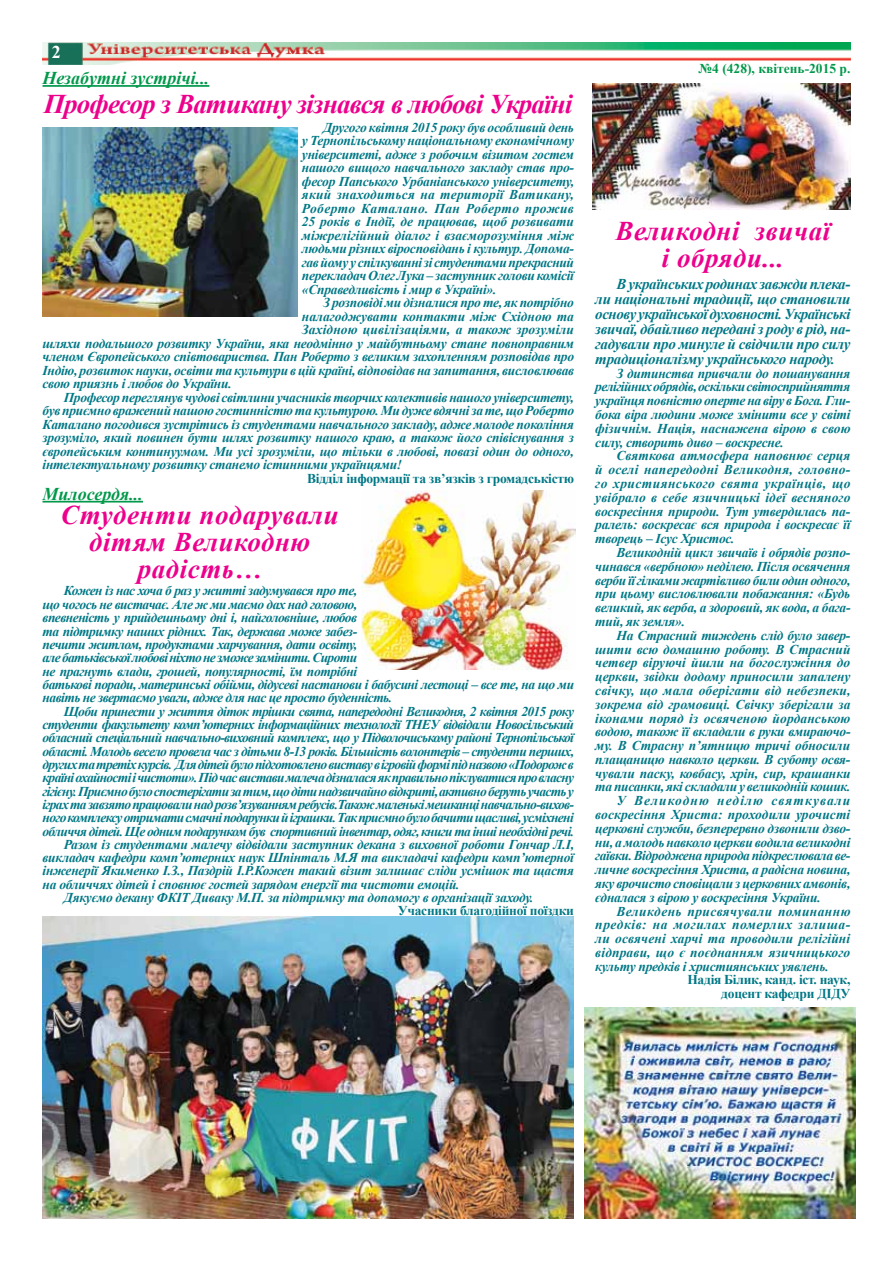
<style>
.page{position:relative;width:893px;height:1263px;background:#fff}
.page>*{position:absolute;margin:0;border:0;box-sizing:border-box;transform-origin:0 0}
.t1{font:italic 700 27px/27px "Times New Roman";letter-spacing:.015em;color:#ec008c;text-align:center}
.t2{font:italic 700 27px "Times New Roman";letter-spacing:-.03em;color:#ec008c}
.t3{font:italic 700 18px "Times New Roman";color:#00984a}
.t4{font:700 18px "Times New Roman";color:#fff}
.t5{font:italic 700 15px/15px "Times New Roman";letter-spacing:-.02em;color:#007886;text-align:justify}
.t6{font:italic 700 13.5px/13.8px "Times New Roman";letter-spacing:-.025em;color:#007886;text-align:justify}
.t7{font:italic 700 13.5px "Times New Roman";letter-spacing:-.05em;color:#007886}
.t8{font:italic 700 13.5px "Times New Roman";letter-spacing:.01em;color:#007886}
.t9{font:italic 700 13.5px "Times New Roman";letter-spacing:-.055em;color:#007886}
.t10{font:700 13.5px/13.5px "Times New Roman";letter-spacing:-.02em;color:#007886;text-align:right}
.t11{font:italic 700 13.5px "Times New Roman";letter-spacing:-.005em;color:#007886}
.t12{font:italic 700 13.5px "Times New Roman";color:#007886}
.t13{font:italic 700 13.5px "Times New Roman";letter-spacing:.005em;color:#007886}
.t14{font:italic 700 13.5px "Times New Roman";letter-spacing:.04em;color:#007886}
.t15{font:italic 700 13.5px "Times New Roman";letter-spacing:.025em;color:#007886}
.t16{font:italic 700 13.5px "Times New Roman";letter-spacing:.08em;color:#007886}
.t17{font:700 13.5px "Times New Roman";color:#00984a}
</style>
<div class="page">
<img style="left:43px;top:43px;width:807px;height:21px">
<hr style="left:43px;top:85px;width:166px;height:2px;background:#00984a">
<img style="left:43px;top:127px;width:254px;height:190px">
<img style="left:43px;top:916px;width:531px;height:303px">
<hr style="left:43px;top:501px;width:100px;height:1px;background:#00984a">
<img style="left:592px;top:83px;width:258px;height:126px">
<img style="left:585px;top:1007px;width:271px;height:212px">
<img style="left:361px;top:490px;width:214px;height:180px">
<h2 class="t4" style="left:52px;top:40px;width:10px">2</h2>
<h2 class="t3" style="left:43px;top:65px;width:168px">Незабутні зустрічі...</h2>
<h1 class="t2" style="left:44px;top:85px;width:530px">професор з Ватикану зізнався в любові Україні</h1>
<p class="t6" style="left:302px;top:120px;width:274px;text-indent:21px">Другого квітня 2015 року був особливий день у Тернопільському національному економічному університеті, адже з робочим візитом гостем нашого вищого навчального закладу став про&shy;фесор Папського Урбаніанського університету, який знаходиться на території Ватикану, Роберто Каталано. Пан Роберто прожив 25 років в Індії, де працював, щоб розвивати міжрелігійний діалог і взаєморозуміння між людьми різних віросповідань і культур. Допома&shy;гав йому у спілкуванні зі студентами прекрасний перекладач Олег Лука – заступник голови комісії «Справедливість і мир в Україні».</p>
<p class="t6" style="left:323px;top:296px;width:252px">З розповіді ми дізналися про те, як потрібно</p>
<p class="t12" style="left:302px;top:307px;width:274px">налагоджувати контакти між Східною та</p>
<p class="t8" style="left:302px;top:320px;width:274px">Західною цивілізаціями, а також зрозуміли</p>
<p class="t6" style="left:43px;top:336px;width:533px">шляхи подальшого розвитку України, яка неодмінно у майбутньому стане повноправним</p>
<p class="t6" style="left:43px;top:350px;width:533px">членом Європейського співтовариства. Пан Роберто з великим захопленням розповідав про</p>
<p class="t6" style="left:43px;top:363px;width:533px">Індію, розвиток науки, освіти та культури в цій країні, відповідав на запитання, висловлював</p>
<p class="t6" style="left:43px;top:377px;width:191px">свою приязнь і любов до України.</p>
<p class="t6" style="left:64px;top:390px;width:512px">Професор переглянув чудові світлини учасників творчих колективів нашого університету,</p>
<p class="t6" style="left:43px;top:404px;width:533px">був приємно вражений нашою гостинністю та культурою. Ми дуже вдячні за те, що Роберто</p>
<p class="t6" style="left:43px;top:417px;width:533px">Каталано погодився зустрітись із студентами навчального закладу, адже молоде покоління</p>
<p class="t6" style="left:43px;top:431px;width:533px">зрозуміло, який повинен бути шлях розвитку нашого краю, а також його співіснування з</p>
<p class="t6" style="left:43px;top:444px;width:533px">європейським континуумом. Ми усі зрозуміли, що тільки в любові, повазі один до одного,</p>
<p class="t6" style="left:43px;top:458px;width:361px">інтелектуальному розвитку станемо істинними українцями!</p>
<p class="t10" style="left:307px;top:471px;width:268px">Відділ інформації та зв’язків з громадськістю</p>
<h2 class="t3" style="left:43px;top:481px;width:102px">Милосердя...</h2>
<h1 class="t1" style="left:61px;top:501px;width:279px">Студенти подарували дітям Великодню радість…</h1>
<p class="t6" style="left:43px;top:584px;width:533px;line-height:13.4px;text-align:left;text-indent:21px">Кожен із нас хоча б раз у житті задумувався про те,<br>що чогось не вистачає. Але ж ми маємо дах над головою,<br>впевненість у прийдешньому дні і, найголовніше, любов<br>та підтримку наших рідних. Так, держава може забез-<br>печити житлом, продуктами харчування, дати освіту,<br>але батьківської любові ніхто не зможе замінити. Сироти<br>не прагнуть влади, грошей, популярності, їм потрібні<br>батькові поради, материнські обійми, дідусеві настанови і бабусині лестощі – все те, на що ми навіть не звертаємо уваги, адже для нас це просто буденність.</p>
<p class="t7" style="left:64px;top:702px;width:512px">Щоби принести у життя діток трішки свята, напередодні Великодня, 2 квітня 2015 року</p>
<p class="t7" style="left:43px;top:715px;width:533px">студенти факультету комп’ютерних інформаційних технології ТНЕУ відвідали Новосільський</p>
<p class="t7" style="left:43px;top:728px;width:533px">обласний спеціальний навчально-виховний комплекс, що у Підволочиському районі Тернопільської</p>
<p class="t7" style="left:43px;top:742px;width:533px">області. Молодь весело провела час з дітьми 8-13 років. Більшість волонтерів – студенти перших,</p>
<p class="t9" style="left:43px;top:755px;width:533px">других та третіх курсів. Для дітей було підготовлено виставу в ігровій формі під назвою «Подорож в</p>
<p class="t9" style="left:43px;top:768px;width:533px">країні охайності і чистоти». Під час вистави малеча дізналася як правильно піклуватися про власну</p>
<p class="t7" style="left:43px;top:782px;width:533px">гігієну. Приємно було спостерігати за тим, що діти надзвичайно відкриті, активно беруть участь у</p>
<p class="t7" style="left:43px;top:795px;width:533px">іграх та завзято працювали над розв’язуванням ребусів.Також маленькі мешканці навчально-вихов-</p>
<p class="t7" style="left:43px;top:808px;width:533px">ного комплексу отримати смачні подарунки й іграшки. Так приємно було бачити щасливі, усміхнені</p>
<p class="t7" style="left:43px;top:822px;width:533px">обличчя дітей. Ще одним подарунком був спортивний інвентар, одяг, книги та інші необхідні речі.</p>
<p class="t6" style="left:64px;top:837px;width:512px">Разом із студентами малечу відвідали заступник декана з виховної роботи Гончар Л.І,</p>
<p class="t6" style="left:43px;top:850px;width:533px">викладач кафедри комп’ютерних наук Шпінталь М.Я та викладачі кафедри комп’ютерної</p>
<p class="t6" style="left:43px;top:863px;width:533px">інженерії Якименко І.З., Паздрій І.Р.Кожен такий візит залишає сліди усмішок та щастя</p>
<p class="t6" style="left:43px;top:877px;width:419px">на обличчях дітей і сповнює гостей зарядом енергії та чистоти емоцій.</p>
<p class="t6" style="left:64px;top:890px;width:471px">Дякуємо декану ФКІТ Диваку М.П. за підтримку та допомогу в організації заходу.</p>
<p class="t10" style="left:398px;top:904px;width:178px">Учасники благодійної поїздки</p>
<p class="t17" style="left:699px;top:60px;width:153px">№4 (428), квітень-2015 р.</p>
<h1 class="t1" style="left:615px;top:217px;width:216px">Великодні звичаї і обряди...</h1>
<p class="t5" style="left:595px;top:276px;width:257px;text-indent:21px">В українських родинах завжди плека&shy;ли національні традиції, що становили основу української духовності. Українські звичаї, дбайливо передані з роду в рід, на&shy;гадували про минуле й свідчили про силу традиціоналізму українського народу.</p>
<p class="t6" style="left:595px;top:366px;width:257px;text-indent:21px">З дитинства привчали до пошанування релігійних обрядів, оскільки світосприйняття українця повністю оперте на віру в Бога. Гли&shy;бока віра людини може змінити все у світі фізичнім. Нація, наснажена вірою в свою силу, створить диво – воскресне.</p>
<p class="t6" style="left:595px;top:448px;width:257px;text-indent:21px">Святкова атмосфера наповнює серця й оселі напередодні Великодня, головно&shy;го християнського свята українців, що увібрало в себе язичницькі ідеї весняного воскресіння природи. Тут утвердилась па&shy;ралель: воскресає вся природа і воскресає її творець – Ісус Христос.</p>
<p class="t6" style="left:595px;top:545px;width:257px;text-indent:21px">Великодній цикл звичаїв і обрядів розпо&shy;чинався «вербною» неділею. Після освячення верби її гілками жартівливо били один одного, при цьому висловлювали побажання: «Будь великий, як верба, а здоровий, як вода, а бага&shy;тий, як земля».</p>
<p class="t6" style="left:616px;top:628px;width:235px">На Страсний тиждень слід було завер-</p>
<p class="t11" style="left:595px;top:639px;width:257px">шити всю домашню роботу. В Страсний</p>
<p class="t13" style="left:595px;top:653px;width:257px">четвер віруючі йшли на богослужіння до</p>
<p class="t11" style="left:595px;top:667px;width:257px">церкви, звідки додому приносили запалену</p>
<p class="t8" style="left:595px;top:681px;width:257px">свічку, що мала оберігати від небезпеки,</p>
<p class="t12" style="left:595px;top:695px;width:257px">зокрема від громовиці. Свічку зберігали за</p>
<p class="t8" style="left:595px;top:708px;width:257px">іконами поряд із освяченою йорданською</p>
<p class="t6" style="left:595px;top:724px;width:257px">водою, також її вкладали в руки вмираючо-</p>
<p class="t11" style="left:595px;top:736px;width:257px">му. В Страсну п’ятницю тричі обносили</p>
<p class="t6" style="left:595px;top:752px;width:257px">плащаницю навколо церкви. В суботу освя-</p>
<p class="t6" style="left:595px;top:766px;width:257px">чували паску, ковбасу, хрін, сир, крашанки</p>
<p class="t6" style="left:595px;top:780px;width:257px">та писанки, які складали у великодній кошик.</p>
<p class="t16" style="left:616px;top:791px;width:235px">У Великодню неділю святкували</p>
<p class="t13" style="left:595px;top:805px;width:257px">воскресіння Христа: проходили урочисті</p>
<p class="t6" style="left:595px;top:821px;width:257px">церковні служби, безперервно дзвонили дзво-</p>
<p class="t6" style="left:595px;top:835px;width:257px">ни, а молодь навколо церкви водила великодні</p>
<p class="t6" style="left:595px;top:849px;width:257px">гаївки. Відроджена природа підкреслювала ве-</p>
<p class="t6" style="left:595px;top:862px;width:257px">личне воскресіння Христа, а радісна новина,</p>
<p class="t6" style="left:595px;top:876px;width:257px">яку врочисто сповіщали з церковних амвонів,</p>
<p class="t6" style="left:595px;top:890px;width:227px">єдналася з вірою у воскресіння України.</p>
<p class="t15" style="left:616px;top:902px;width:235px">Великдень присвячували поминанню</p>
<p class="t14" style="left:595px;top:915px;width:257px">предків: на могилах померлих залиша-</p>
<p class="t8" style="left:595px;top:929px;width:257px">ли освячені харчі та проводили релігійні</p>
<p class="t8" style="left:595px;top:943px;width:257px">відправи, що є поєднанням язичницького</p>
<p class="t6" style="left:595px;top:959px;width:235px">культу предків і християнських уявлень.</p>
<p class="t10" style="left:687px;top:973px;width:165px">Надія Білик, канд. іст. наук, доцент кафедри ДІДУ</p>
</div>
